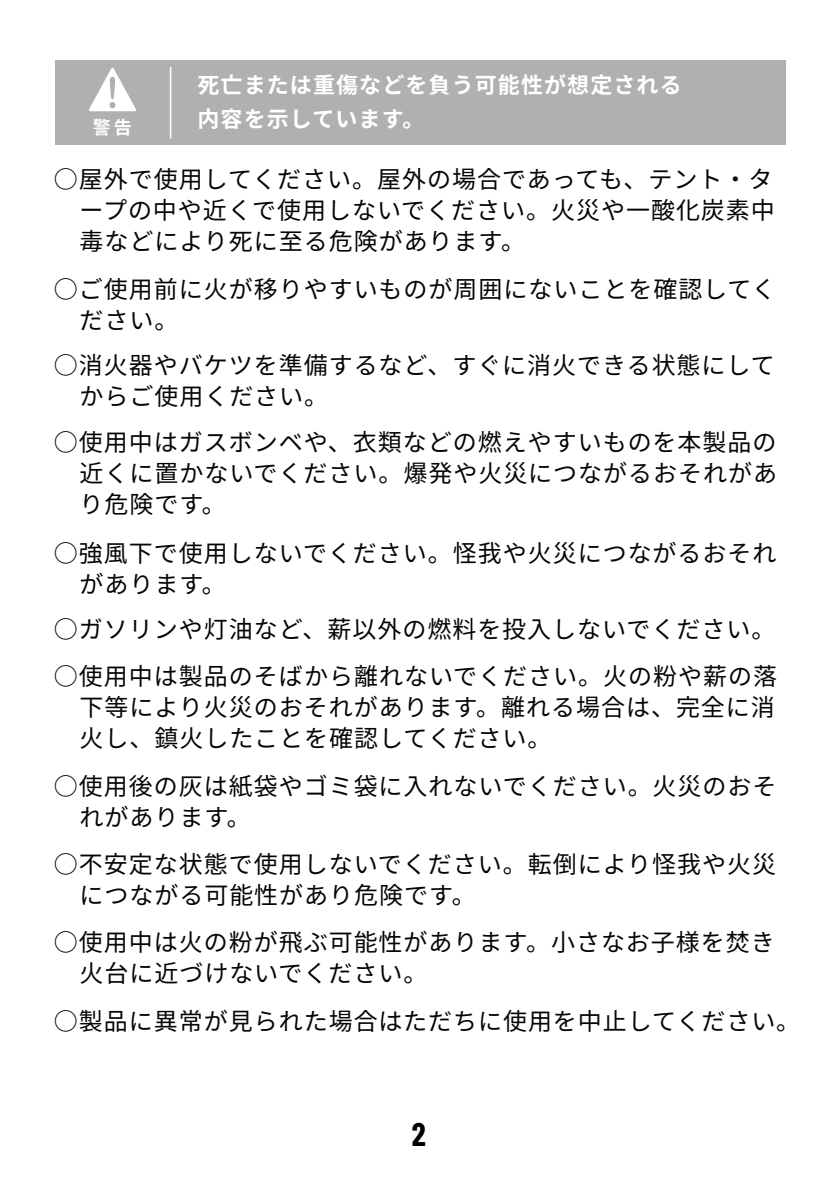
<style>
.page{position:relative;width:840px;height:1191px;background:#fff}
.page>*{position:absolute;margin:0;border:0;box-sizing:border-box;transform-origin:0 0}
.t1{font:700 32px "Barlow Condensed";color:#000}
.t2{font:24px/31.2px "Noto Sans CJ Kjp";letter-spacing:.04em;color:#070404}
.t3{font:700 22px "Noto Sans CJ Kjp";letter-spacing:.05em;color:#fff}
.t4{font:700 18px "Noto Sans CJ Kjp";color:#fff}
</style>
<div class="page">
<div style="left:55px;top:60px;width:730px;height:85px;background:#afb0b2"></div>
<svg style="left:89px;top:68px;width:47px;height:43px"></svg>
<hr style="left:170px;top:67px;width:1px;height:72px;background:#fff">
<p class="t3" style="left:197px;top:74px;width:486px">死亡または重傷などを負う可能性が想定される</p>
<p class="t4" style="left:93px;top:118px;width:41px">警告</p>
<p class="t3" style="left:197px;top:108px;width:229px">内容を示しています。</p>
<p class="t2" style="left:79px;top:163px;width:697px;text-align:justify;text-indent:-26px">○屋外で使用してください。屋外の場合であっても、テント‧タープの中や近くで使用しないでください。火災や一酸化炭素中毒などにより死に至る危険があります。</p>
<p class="t2" style="left:79px;top:273px;width:697px;text-indent:-26px">○ご使用前に火が移りやすいものが周囲にないことを確認してください。</p>
<p class="t2" style="left:79px;top:349px;width:696px;text-indent:-26px">○消火器やバケツを準備するなど、すぐに消火できる状態にしてからご使用ください。</p>
<p class="t2" style="left:79px;top:426px;width:699px;text-align:justify;text-indent:-26px">○使用中はガスボンベや、衣類などの燃えやすいものを本製品の近くに置かないでください。爆発や火災につながるおそれがあり危険です。</p>
<p class="t2" style="left:79px;top:537px;width:698px;text-indent:-26px">○強風下で使用しないでください。怪我や火災につながるおそれがあります。</p>
<p class="t2" style="left:54px;top:613px;width:722px">○ガソリンや灯油など、薪以外の燃料を投入しないでください。</p>
<p class="t2" style="left:79px;top:660px;width:699px;text-align:justify;text-indent:-26px">○使用中は製品のそばから離れないでください。火の粉や薪の落下等により火災のおそれがあります。離れる場合は、完全に消火し、鎮火したことを確認してください。</p>
<p class="t2" style="left:79px;top:770px;width:698px;text-indent:-26px">○使用後の灰は紙袋やゴミ袋に入れないでください。火災のおそれがあります。</p>
<p class="t2" style="left:79px;top:848px;width:698px;text-indent:-26px">○不安定な状態で使用しないでください。転倒により怪我や火災につながる可能性があり危険です。</p>
<p class="t2" style="left:79px;top:926px;width:696px;text-indent:-26px">○使用中は火の粉が飛ぶ可能性があります。小さなお子様を焚き火台に近づけないでください。</p>
<p class="t2" style="left:54px;top:1005px;width:747px">○製品に異常が見られた場合はただちに使用を中止してください。</p>
<h1 class="t1" style="left:412px;top:1114px;width:16px">2</h1>
</div>
